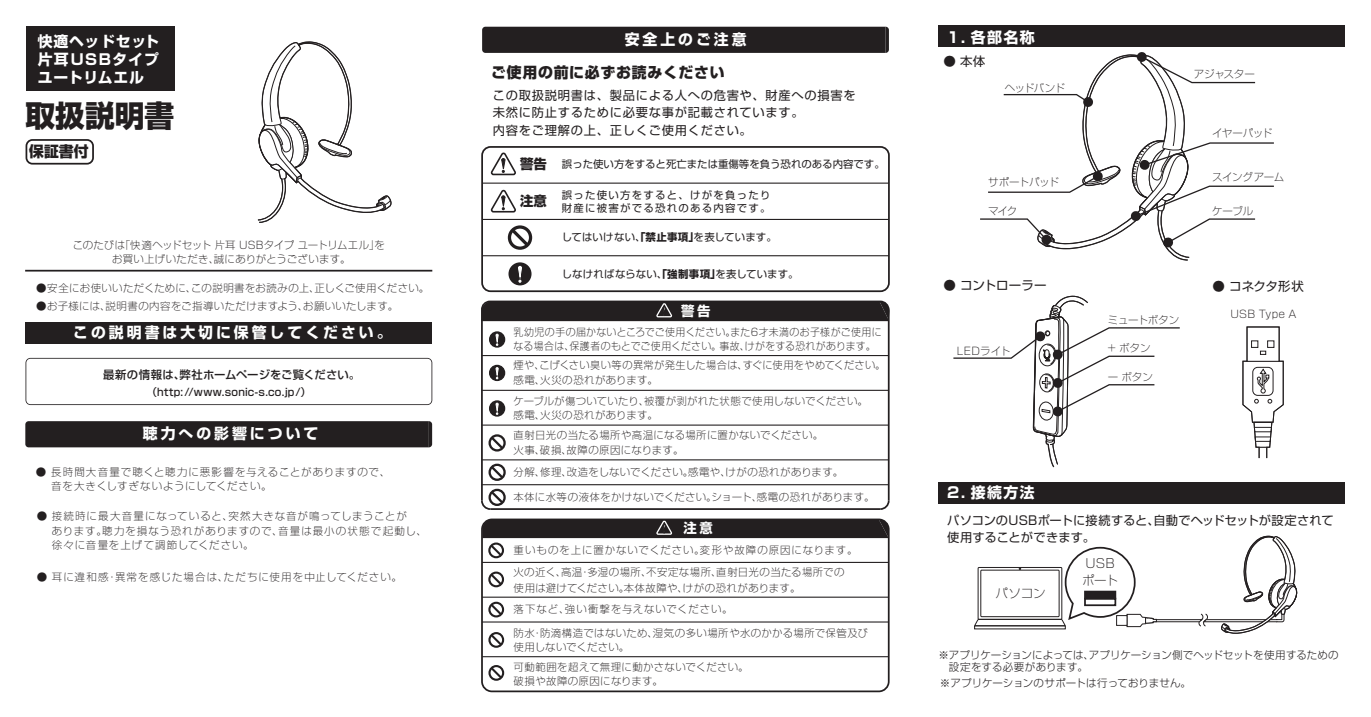
<style>
.page{position:relative;width:1371px;height:717px;background:#fff}
.page>*{position:absolute;margin:0;border:0;box-sizing:border-box;transform-origin:0 0}
.t1{font:800 29.75px "Shin Go Pro";color:#231f20}
.t2{font:700 14.88px/17.8px "Shin Go Pro";letter-spacing:.2em;color:#fff;text-align:justify}
.t3{font:800 14.88px "Shin Go Pro";letter-spacing:.05em;color:#231f20}
.t4{font:700 13.47px "Shin Go Pro";color:#fff}
.t5{font:12.42px "Shin Go Pro";color:#231f20}
.t6{font:300 expanded 12.42px/17px "Shin Go Pro";letter-spacing:-.005em;color:#231f20}
.t7{font:12.25px/17.7px "Shin Go Pro";letter-spacing:.06em;color:#231f20}
.t8{font:12.25px/17px "Shin Go Pro";letter-spacing:.005em;color:#231f20}
.t9{font:500 11.38px "Shin Go Pro";letter-spacing:.01em;color:#231f20}
.t10{font:300 expanded 10.5px/14.2px "Shin Go Pro";letter-spacing:.09em;color:#231f20}
.t11{font:300 expanded 10.5px/14.2px "Shin Go Pro";letter-spacing:.065em;color:#231f20}
.t12{font:300 10.5px/12.2px "Shin Go Pro";letter-spacing:.005em;color:#231f20}
.t13{font:300 expanded 10.5px "Shin Go Pro";letter-spacing:-.04em;color:#231f20}
.t14{font:300 expanded 10.5px "Shin Go Pro";letter-spacing:-.03em;color:#231f20}
.t15{font:300 expanded 10.5px "Shin Go Pro";letter-spacing:-.035em;color:#231f20}
.t16{font:300 expanded 10.33px/14.2px "Shin Go Pro";letter-spacing:.035em;color:#231f20;text-align:center}
.t17{font:10.33px "Shin Go Pro";letter-spacing:.015em;color:#231f20}
.t18{font:300 expanded 10.33px "Shin Go Pro";letter-spacing:.035em;color:#231f20;scale:.95 1}
.t19{font:300 expanded 10.33px "Shin Go Pro";letter-spacing:.09em;color:#231f20}
.t20{font:10.33px/12.8px "Shin Go Pro";letter-spacing:.12em;color:#231f20;text-align:right}
.t21{font:500 10.33px "Shin Go Pro";letter-spacing:.025em;color:#231f20}
.t22{font:300 expanded 10.33px "Shin Go Pro";letter-spacing:.005em;color:#231f20}
.s1{font-weight:800;font-size:13.47px}
.s2{font-weight:700}
</style>
<div class="page">
<div style="left:25px;top:421px;width:407px;height:26px;background:#231f20"></div>
<div style="left:482px;top:27px;width:407px;height:26px;background:#231f20"></div>
<div style="left:509px;top:263px;width:22px;height:21px;background:#231f20;border-radius:50%"></div>
<div style="left:508px;top:262px;width:23px;height:23px;border:2px solid #231f20;border-radius:50%"></div>
<svg style="left:518px;top:265px;width:4px;height:17px"></svg>
<div style="left:481px;top:146px;width:409px;height:146px;border:2px solid #231f20;border-radius:8px"></div>
<hr style="left:482px;top:255px;width:407px;height:1px;background:#231f20">
<hr style="left:482px;top:219px;width:407px;height:1px;background:#231f20">
<hr style="left:482px;top:182px;width:407px;height:1px;background:#231f20">
<svg style="left:508px;top:225px;width:24px;height:24px"></svg>
<svg style="left:490px;top:152px;width:26px;height:24px"></svg>
<svg style="left:490px;top:189px;width:26px;height:24px"></svg>
<div style="left:25px;top:322px;width:407px;height:21px;background:#231f20"></div>
<hr style="left:25px;top:269px;width:407px;height:2px;background:#231f20">
<div style="left:26px;top:26px;width:148px;height:64px;background:#231f20"></div>
<div style="left:26px;top:139px;width:68px;height:25px;border:2px solid #231f20;border-radius:6px"></div>
<hr style="left:490px;top:508px;width:390px;height:1px;background:#231f20">
<svg style="left:481px;top:502px;width:25px;height:8px"></svg>
<svg style="left:481px;top:300px;width:409px;height:202px"></svg>
<svg style="left:878px;top:498px;width:12px;height:12px"></svg>
<div style="left:938px;top:481px;width:407px;height:21px;background:#231f20"></div>
<div style="left:938px;top:26px;width:407px;height:21px;background:#231f20"></div>
<svg style="left:488px;top:632px;width:16px;height:15px"></svg>
<svg style="left:488px;top:601px;width:16px;height:16px"></svg>
<div style="left:488px;top:664px;width:16px;height:16px;border:2px solid #231f20;border-radius:50%"></div>
<svg style="left:489px;top:664px;width:15px;height:16px"></svg>
<svg style="left:488px;top:571px;width:16px;height:16px"></svg>
<svg style="left:484px;top:521px;width:403px;height:37px"></svg>
<hr style="left:482px;top:561px;width:407px;height:1px;background:#231f20">
<hr style="left:482px;top:621px;width:407px;height:1px;background:#231f20">
<hr style="left:482px;top:655px;width:407px;height:1px;background:#231f20">
<hr style="left:482px;top:596px;width:407px;height:1px;background:#231f20">
<div style="left:481px;top:518px;width:409px;height:173px;border:2px solid #231f20;border-radius:10px"></div>
<svg style="left:257px;top:41px;width:135px;height:182px"></svg>
<svg style="left:980px;top:52px;width:294px;height:209px"></svg>
<svg style="left:26px;top:357px;width:406px;height:48px"></svg>
<svg style="left:952px;top:295px;width:346px;height:339px"></svg>
<div style="left:974px;top:625px;width:92px;height:4px;border:1px solid #231f20"></div>
<h2 class="t2" style="left:38px;top:31px;width:123px">快適ヘッドセット片耳USBタイプユートリムエル</h2>
<h1 class="t1" style="left:26px;top:92px;width:150px">取扱説明書</h1>
<h2 class="t3" style="left:29px;top:140px;width:61px">保証書付</h2>
<h2 class="t2" style="left:625px;top:29px;width:123px">安全上のご注意</h2>
<h2 class="t3" style="left:491px;top:60px;width:235px">ご使用の前に必ずお読みください</h2>
<p class="t7" style="left:493px;top:85px;width:364px">この取扱説明書は、製品による人への危害や、財産への損害を未然に防止するために必要な事が記載されています。<br>内容をご理解の上、正しくご使用ください。</p>
<p class="t17" style="left:520px;top:156px;width:366px"><span class="s1">警告</span> 誤った使い方をすると死亡または重傷等を負う恐れのある内容です。</p>
<p class="t20" style="left:520px;top:187px;width:252px">誤った使い方をすると、けがを負ったり<br><sup>注意</sup> 財産に被害がでる恐れのある内容です。</p>
<h2 class="t2" style="left:947px;top:26px;width:89px">1. 各部名称</h2>
<p class="t5" style="left:943px;top:51px;width:43px">● 本体</p>
<p class="t11" style="left:1005px;top:79px;width:62px">ヘッドバンド</p>
<p class="t13" style="left:988px;top:173px;width:72px">サポートパッド</p>
<p class="t11" style="left:1194px;top:65px;width:63px">アジャスター</p>
<p class="t11" style="left:1212px;top:124px;width:62px">イヤーパッド</p>
<p class="t15" style="left:1212px;top:168px;width:74px">スイングアーム</p>
<p class="t11" style="left:988px;top:202px;width:31px">マイク</p>
<p class="t11" style="left:1212px;top:202px;width:43px">ケーブル</p>
<p class="t16" style="left:73px;top:236px;width:314px">このたびは「快適ヘッドセット 片耳 USBタイプ ユートリムエル」をお買い上げいただき、誠にありがとうございます。</p>
<p class="t17" style="left:562px;top:228px;width:216px">してはいけない、<span class="s2">「禁止事項」</span>を表しています。</p>
<p class="t16" style="left:36px;top:280px;width:394px">●安全にお使いいただくために、この説明書をお読みの上、正しくご使用ください。</p>
<p class="t16" style="left:36px;top:297px;width:363px">●お子様には、説明書の内容をご指導いただけますよう、お願いいたします。</p>
<h2 class="t2" style="left:73px;top:321px;width:320px">この説明書は大切に保管してください。</h2>
<p class="t9" style="left:103px;top:365px;width:258px">最新の情報は、弊社ホームページをご覧ください。</p>
<p class="t21" style="left:147px;top:383px;width:166px">（http://www.sonic-s.co.jp/）</p>
<p class="t17" style="left:562px;top:265px;width:238px">しなければならない、<span class="s2">「強制事項」</span>を表しています。</p>
<h3 class="t4" style="left:681px;top:300px;width:31px">警告</h3>
<p class="t18" style="left:514px;top:323px;width:389px">乳幼児の手の届かないところでご使用ください。また6才未満のお子様がご使用に</p>
<p class="t18" style="left:514px;top:337px;width:383px">なる場合は、保護者のもとでご使用ください。事故、けがをする恐れがあります。</p>
<p class="t16" style="left:514px;top:357px;width:373px">煙や、こげくさい臭い等の異常が発生した場合は、すぐに使用をやめてください。</p>
<p class="t16" style="left:514px;top:406px;width:146px">感電、火災の恐れがあります。</p>
<p class="t16" style="left:514px;top:371px;width:146px">感電、火災の恐れがあります。</p>
<p class="t16" style="left:514px;top:392px;width:356px">ケーブルが傷ついていたり、被覆が剥がれた状態で使用しないでください。</p>
<p class="t5" style="left:943px;top:275px;width:105px">● コントローラー</p>
<p class="t5" style="left:1212px;top:275px;width:93px">● コネクタ形状</p>
<p class="t11" style="left:957px;top:342px;width:55px">LEDライト</p>
<p class="t14" style="left:1108px;top:311px;width:73px">ミュートボタン</p>
<p class="t11" style="left:1108px;top:339px;width:44px">+ ボタン</p>
<p class="t11" style="left:1108px;top:368px;width:47px">ー ボタン</p>
<p class="t11" style="left:1230px;top:305px;width:68px">USB Type A</p>
<h2 class="t2" style="left:143px;top:422px;width:177px">聴力への影響について</h2>
<p class="t16" style="left:514px;top:427px;width:311px">直射日光の当たる場所や高温になる場所に置かないでください。</p>
<p class="t16" style="left:514px;top:441px;width:171px">火事、破損、故障の原因になります。</p>
<p class="t11" style="left:36px;top:463px;width:356px">● 長時間大音量で聴くと聴力に悪影響を与えることがありますので、　 音を大きくしすぎないようにしてください。</p>
<p class="t16" style="left:514px;top:463px;width:331px">分解、修理、改造をしないでください。感電や、けがの恐れがあります。</p>
<p class="t16" style="left:514px;top:488px;width:362px">本体に水等の液体をかけないでください。ショート、感電の恐れがあります。</p>
<h2 class="t2" style="left:947px;top:482px;width:89px">2. 接続方法</h2>
<p class="t10" style="left:41px;top:507px;width:388px;text-indent:-4px">● 接続時に最大音量になっていると、突然大きな音が鳴ってしまうことが<br>　あります。聴力を損なう恐れがありますので、音量は最小の状態で起動し、　徐々に音量を上げて調節してください。</p>
<p class="t10" style="left:37px;top:568px;width:367px">● 耳に違和感・異常を感じた場合は、ただちに使用を中止してください。</p>
<h3 class="t4" style="left:683px;top:517px;width:31px">注意</h3>
<p class="t19" style="left:514px;top:540px;width:345px">重いものを上に置かないでください。変形や故障の原因になります。</p>
<p class="t16" style="left:514px;top:563px;width:332px">火の近く、高温・多湿の場所、不安定な場所、直射日光の当たる場所での</p>
<p class="t16" style="left:514px;top:579px;width:288px">使用は避けてください。本体故障や、けがの恐れがあります。</p>
<p class="t8" style="left:947px;top:509px;width:388px">パソコンのUSBポートに接続すると、自動でヘッドセットが設定されて使用することができます。　　　</p>
<p class="t6" style="left:995px;top:583px;width:52px">パソコン</p>
<p class="t6" style="left:1082px;top:552px;width:38px">USBポート</p>
<p class="t19" style="left:514px;top:600px;width:220px">落下など、強い衝撃を与えないでください。</p>
<p class="t16" style="left:514px;top:624px;width:356px">防水・防滴構造ではないため、湿気の多い場所や水のかかる場所で保管及び</p>
<p class="t22" style="left:514px;top:638px;width:117px">使用しないでください。</p>
<p class="t16" style="left:514px;top:657px;width:237px;text-align:left">可動範囲を超えて無理に動かさないでください。破損や故障の原因になります。</p>
<p class="t12" style="left:938px;top:647px;width:402px">※アプリケーションによっては、アプリケーション側でヘッドセットを使用するための　設定をする必要があります。</p>
<p class="t12" style="left:940px;top:675px;width:253px">※アプリケーションのサポートは行っておりません。</p>
</div>
